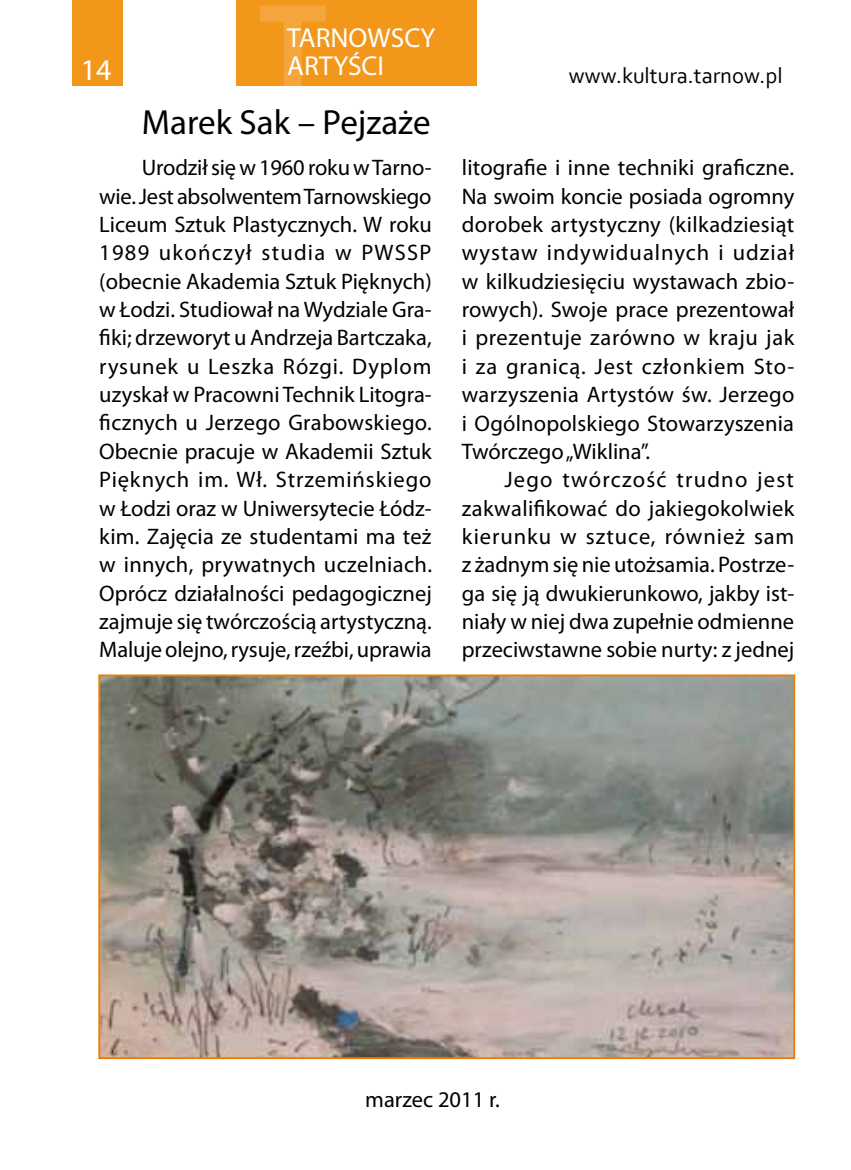
<style>
.page{position:relative;width:851px;height:1170px;background:#fff}
.page>*{position:absolute;margin:0;border:0;box-sizing:border-box;transform-origin:0 0}
.t1{font:35px "Myriad Pro";color:#000}
.t2{font:30px "Myriad Pro";color:#fff}
.t3{font:27.5px/27.5px "Myriad Pro";color:#fff}
.t4{font:22.5px/28.2px "Myriad Pro";color:#000;text-align:justify}
.t5{font:22.5px "Corbel";color:#000}
</style>
<div class="page">
<div style="left:72px;top:0;width:51px;height:85px;background:#f3971b"></div>
<div style="left:236px;top:0;width:240px;height:85px;background:#f3971b"></div>
<svg style="left:257px;top:5px;width:174px;height:81px"></svg>
<img style="left:101px;top:677px;width:691px;height:378px">
<div style="left:98px;top:674px;width:697px;height:384px;border:2px solid #ee7d00"></div>
<p class="t3" style="left:287px;top:24px;width:150px">TARNOWSCY<br>ARTYŚCI</p>
<h2 class="t2" style="left:81px;top:51px;width:32px">14</h2>
<p class="t5" style="left:568px;top:62px;width:215px">www.kultura.tarnow.pl</p>
<h1 class="t1" style="left:142px;top:101px;width:290px">Marek Sak – Pejzaże</h1>
<p class="t4" style="left:99px;top:153px;width:334px;text-indent:42px">Urodził się w 1960 roku w Tarno&shy;wie. Jest absolwentem Tarnowskiego Liceum Sztuk Plastycznych. W roku 1989 ukończył studia w PWSSP (obecnie Akademia Sztuk Pięknych) w Łodzi. Studiował na Wydziale Gra&shy;fiki; drzeworyt u Andrzeja Bartczaka, rysunek u Leszka Rózgi. Dyplom uzyskał w Pracowni Technik Litogra&shy;ficznych u Jerzego Grabowskiego.<br>Obecnie pracuje w Akademii Sztuk Pięknych im. Wł. Strzemińskiego w Łodzi oraz w Uniwersytecie Łódz&shy;kim. Zajęcia ze studentami ma też w innych, prywatnych uczelniach.<br>Oprócz działalności pedagogicznej zajmuje się twórczością artystyczną.<br>Maluje olejno, rysuje, rzeźbi, uprawia</p>
<p class="t4" style="left:461px;top:153px;width:334px">litografie i inne techniki graficzne.<br>Na swoim koncie posiada ogromny dorobek artystyczny (kilkadziesiąt wystaw indywidualnych i udział w kilkudziesięciu wystawach zbio&shy;rowych). Swoje prace prezentował i prezentuje zarówno w kraju jak i za granicą. Jest członkiem Sto&shy;warzyszenia Artystów św. Jerzego i Ogólnopolskiego Stowarzyszenia Twórczego „Wiklina”.</p>
<p class="t4" style="left:461px;top:465px;width:334px;text-indent:43px">Jego twórczość trudno jest zakwalifikować do jakiegokolwiek kierunku w sztuce, również sam z żadnym się nie utożsamia. Postrze&shy;ga się ją dwukierunkowo, jakby ist&shy;niały w niej dwa zupełnie odmienne przeciwstawne sobie nurty: z jednej</p>
<p class="t4" style="left:365px;top:1085px;width:136px">marzec 2011 r.</p>
</div>
